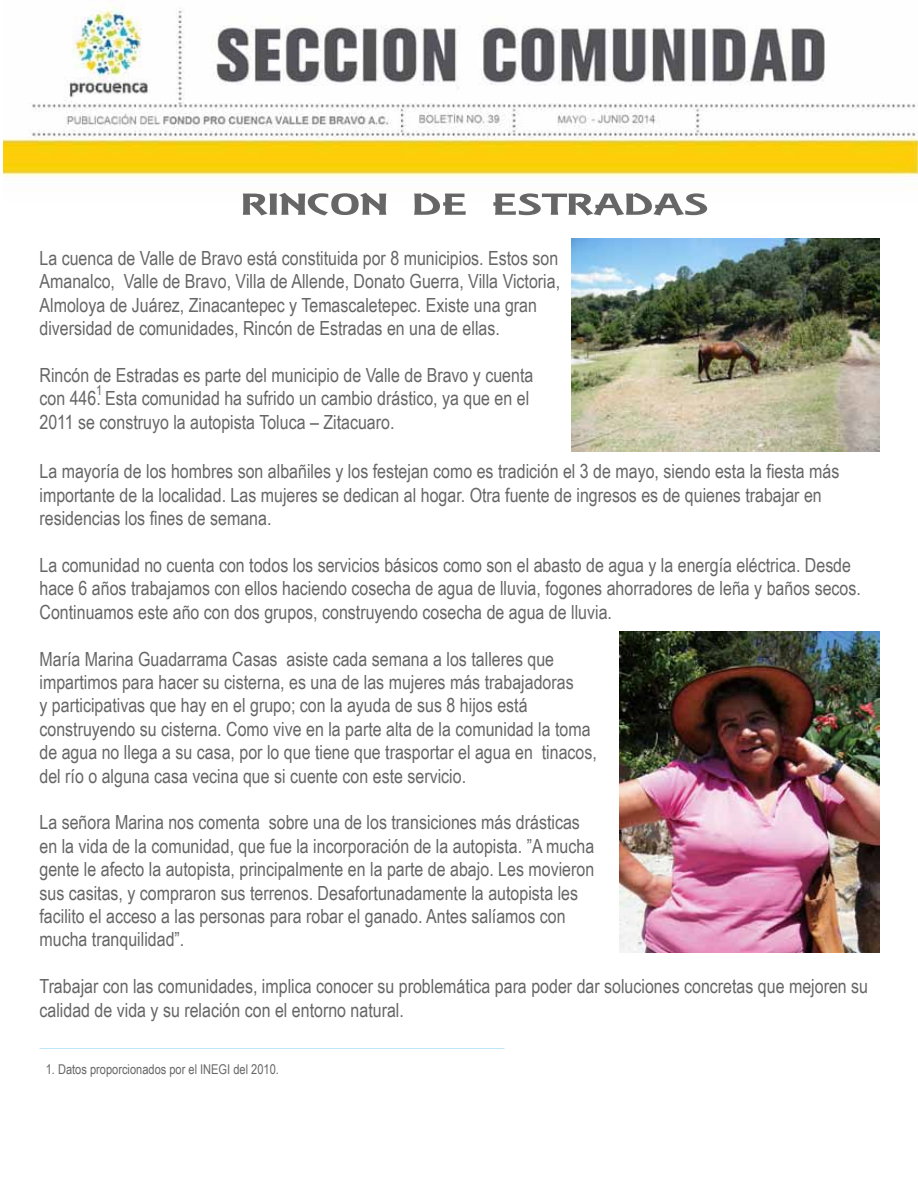
<style>
.page{position:relative;width:918px;height:1188px;background:#fff}
.page>*{position:absolute;margin:0;border:0;box-sizing:border-box;transform-origin:0 0}
.t1{font:32.55px "ARESSENCE";color:#666;scale:1.75 1}
.t2{font:19.5px/23.4px "Arial Narrow";color:#666}
.t3{font:13.5px "Arial Narrow";color:#666}
</style>
<div class="page">
<img style="left:3px;top:0;width:915px;height:177px">
<img style="left:620px;top:632px;width:259px;height:321px">
<img style="left:572px;top:239px;width:307px;height:212px">
<h1 class="t1" style="left:241px;top:186px;width:269px">RINCON DE ESTRADAS</h1>
<p class="t2" style="left:39px;top:245px;width:522px">La cuenca de Valle de Bravo está constituida por 8 municipios. Estos son Amanalco, Valle de Bravo, Villa de Allende, Donato Guerra, Villa Victoria, Almoloya de Juárez, Zinacantepec y Temascaletepec. Existe una gran diversidad de comunidades, Rincón de Estradas en una de ellas.</p>
<p class="t2" style="left:39px;top:362px;width:495px">Rincón de Estradas es parte del municipio de Valle de Bravo y cuenta con 446. Esta comunidad ha sufrido un cambio drástico, ya que en el<br>2011 se construyo la autopista Toluca – Zitacuaro.</p>
<p class="t3" style="left:96px;top:381px;width:8px">1</p>
<p class="t2" style="left:39px;top:459px;width:802px">La mayoría de los hombres son albañiles y los festejan como es tradición el 3 de mayo, siendo esta la fiesta más importante de la localidad. Las mujeres se dedican al hogar. Otra fuente de ingresos es de quienes trabajar en residencias los fines de semana.</p>
<p class="t2" style="left:39px;top:553px;width:823px">La comunidad no cuenta con todos los servicios básicos como son el abasto de agua y la energía eléctrica. Desde hace 6 años trabajamos con ellos haciendo cosecha de agua de lluvia, fogones ahorradores de leña y baños secos.<br>Continuamos este año con dos grupos, construyendo cosecha de agua de lluvia.</p>
<p class="t2" style="left:39px;top:646px;width:559px">María Marina Guadarrama Casas asiste cada semana a los talleres que impartimos para hacer su cisterna, es una de las mujeres más trabajadoras<br>y participativas que hay en el grupo; con la ayuda de sus 8 hijos está construyendo su cisterna. Como vive en la parte alta de la comunidad la toma de agua no llega a su casa, por lo que tiene que trasportar el agua en tinacos, del río o alguna casa vecina que si cuente con este servicio.</p>
<p class="t2" style="left:39px;top:810px;width:556px">La señora Marina nos comenta sobre una de los transiciones más drásticas en la vida de la comunidad, que fue la incorporación de la autopista. ”A mucha gente le afecto la autopista, principalmente en la parte de abajo. Les movieron sus casitas, y compraron sus terrenos. Desafortunadamente la autopista les facilito el acceso a las personas para robar el ganado. Antes salíamos con mucha tranquilidad”.</p>
<p class="t2" style="left:39px;top:974px;width:830px">Trabajar con las comunidades, implica conocer su problemática para poder dar soluciones concretas que mejoren su calidad de vida y su relación con el entorno natural.</p>
<p class="t3" style="left:46px;top:1059px;width:235px">1. Datos proporcionados por el INEGI del 2010.</p>
</div>
